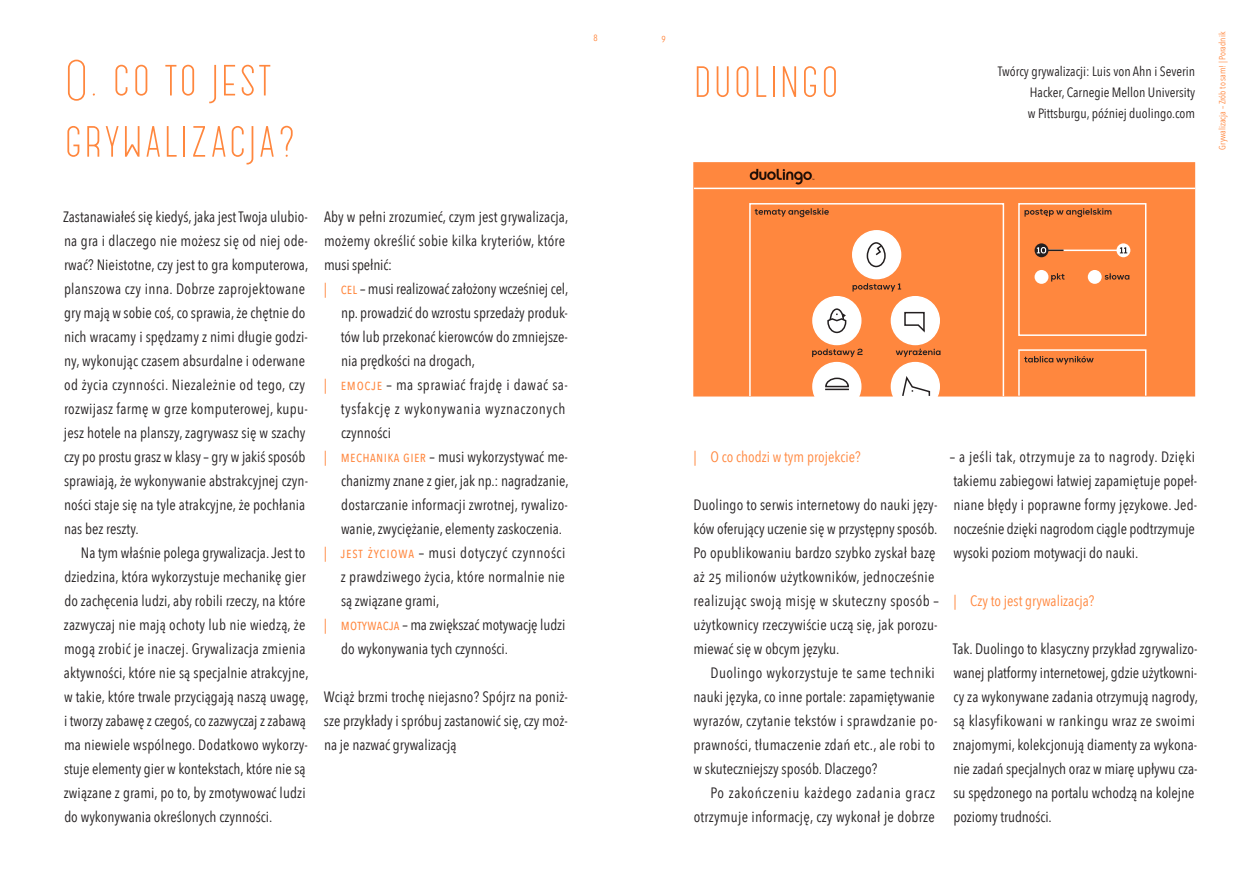
<style>
.page{position:relative;width:1259px;height:893px;background:#fff}
.page>*{position:absolute;margin:0;border:0;box-sizing:border-box;transform-origin:0 0}
.t1{font:300 51px/61.2px "Catorze 27 Style 1";letter-spacing:-.01em;color:#ff873e}
.t2{font:15px/24px "Avenir Next Condensed";letter-spacing:.005em;color:#231f20}
.t3{font:15px "Avenir Next Condensed";color:#ff873e}
.t4{font:15px "Avenir Next Condensed";letter-spacing:.035em;color:#231f20}
.t5{font:15px "Avenir Next Condensed";letter-spacing:.03em;color:#231f20}
.t6{font:15px "Avenir Next Condensed";letter-spacing:.04em;color:#231f20}
.t7{font:13.5px/21px "Avenir Next Condensed";color:#231f20;text-align:justify}
.t8{font:9px "Avenir Next Condensed";color:#ff873e}
.s1{color:#ff873e}
</style>
<div class="page">
<div style="left:693px;top:162px;width:502px;height:234px;background:#ff873e;border:2px solid #ff873e"></div>
<div style="left:749px;top:203px;width:255px;height:194px;border:2px solid #fff"></div>
<div style="left:1018px;top:203px;width:128px;height:133px;border:2px solid #fff"></div>
<div style="left:1018px;top:349px;width:128px;height:47px;border:2px solid #fff"></div>
<hr style="left:694px;top:188px;width:501px;height:1px;background:#fff">
<img style="left:746px;top:164px;width:69px;height:21px">
<div style="left:853px;top:231px;width:47px;height:48px;background:#fff;border-radius:50%"></div>
<div style="left:852px;top:230px;width:49px;height:49px;border:2px solid #fff;border-radius:50%"></div>
<div style="left:813px;top:297px;width:47px;height:47px;background:#fff;border-radius:50%"></div>
<div style="left:812px;top:296px;width:49px;height:49px;border:2px solid #fff;border-radius:50%"></div>
<div style="left:813px;top:363px;width:47px;height:47px;background:#fff;border-radius:50%"></div>
<div style="left:812px;top:362px;width:49px;height:49px;border:2px solid #fff;border-radius:50%"></div>
<div style="left:891px;top:297px;width:48px;height:47px;background:#fff;border-radius:50%"></div>
<div style="left:890px;top:296px;width:50px;height:49px;border:2px solid #fff;border-radius:50%"></div>
<div style="left:891px;top:363px;width:48px;height:47px;background:#fff;border-radius:50%"></div>
<div style="left:890px;top:362px;width:50px;height:49px;border:2px solid #fff;border-radius:50%"></div>
<svg style="left:754px;top:208px;width:75px;height:9px"></svg>
<svg style="left:852px;top:283px;width:49px;height:9px"></svg>
<svg style="left:812px;top:348px;width:128px;height:9px"></svg>
<svg style="left:1024px;top:208px;width:87px;height:9px"></svg>
<svg style="left:1024px;top:356px;width:69px;height:8px"></svg>
<hr style="left:1041px;top:250px;width:82px;height:1px;background:#fff">
<svg style="left:1034px;top:243px;width:14px;height:14px"></svg>
<div style="left:1034px;top:270px;width:14px;height:14px;background:#fff;border-radius:50%"></div>
<svg style="left:1116px;top:243px;width:14px;height:14px"></svg>
<div style="left:1087px;top:270px;width:14px;height:14px;background:#fff;border-radius:50%"></div>
<svg style="left:1036px;top:246px;width:27px;height:8px"></svg>
<svg style="left:1120px;top:247px;width:7px;height:6px"></svg>
<svg style="left:1051px;top:273px;width:13px;height:9px"></svg>
<svg style="left:1104px;top:273px;width:25px;height:7px"></svg>
<svg style="left:866px;top:242px;width:20px;height:26px"></svg>
<svg style="left:827px;top:308px;width:20px;height:26px"></svg>
<svg style="left:904px;top:311px;width:21px;height:22px"></svg>
<svg style="left:825px;top:377px;width:24px;height:13px"></svg>
<svg style="left:902px;top:376px;width:29px;height:20px"></svg>
<h1 class="t1" style="left:63px;top:50px;width:235px">0. CO TO JEST<br>GRYWALIZACJA?</h1>
<p class="t2" style="left:63px;top:204px;width:247px">Zastanawiałeś się kiedyś, jaka jest Twoja ulubio&shy;na gra i dlaczego nie możesz się od niej ode&shy;rwać? Nieistotne, czy jest to gra komputerowa, planszowa czy inna. Dobrze zaprojektowane gry mają w sobie coś, co sprawia, że chętnie do nich wracamy i spędzamy z nimi długie godzi&shy;ny, wykonując czasem absurdalne i oderwane od życia czynności. Niezależnie od tego, czy rozwijasz farmę w grze komputerowej, kupu&shy;jesz hotele na planszy, zagrywasz się w szachy czy po prostu grasz w klasy – gry w jakiś sposób sprawiają, że wykonywanie abstrakcyjnej czyn&shy;ności staje się na tyle atrakcyjne, że pochłania nas bez reszty.</p>
<p class="t2" style="left:64px;top:540px;width:246px;text-indent:17px">Na tym właśnie polega grywalizacja. Jest to dziedzina, która wykorzystuje mechanikę gier do zachęcenia ludzi, aby robili rzeczy, na które zazwyczaj nie mają ochoty lub nie wiedzą, że mogą zrobić je inaczej. Grywalizacja zmienia aktywności, które nie są specjalnie atrakcyjne, w takie, które trwale przyciągają naszą uwagę, i tworzy zabawę z czegoś, co zazwyczaj z zabawą ma niewiele wspólnego. Dodatkowo wykorzy&shy;stuje elementy gier w kontekstach, które nie są związane z grami, po to, by zmotywować ludzi do wykonywania określonych czynności.</p>
<p class="t2" style="left:324px;top:204px;width:246px">Aby w pełni zrozumieć, czym jest grywalizacja,</p>
<p class="t2" style="left:324px;top:228px;width:243px">możemy określić sobie kilka kryteriów, które</p>
<p class="t2" style="left:324px;top:252px;width:70px">musi spełnić:</p>
<p class="t2" style="left:324px;top:276px;width:246px"><span class="s1">| CEL</span> – musi realizować założony wcześniej cel,</p>
<p class="t2" style="left:341px;top:300px;width:228px">np. prowadzić do wzrostu sprzedaży produk-</p>
<p class="t2" style="left:341px;top:324px;width:229px">tów lub przekonać kierowców do zmniejsze-</p>
<p class="t2" style="left:341px;top:348px;width:136px">nia prędkości na drogach,</p>
<p class="t5" style="left:324px;top:372px;width:245px"><span class="s1">| EMOCJE</span> – ma sprawiać frajdę i dawać sa-</p>
<p class="t6" style="left:341px;top:396px;width:226px">tysfakcję z wykonywania wyznaczonych</p>
<p class="t2" style="left:341px;top:420px;width:51px">czynności</p>
<p class="t2" style="left:324px;top:444px;width:245px"><span class="s1">| MECHANIKA GIER</span> – musi wykorzystywać me-</p>
<p class="t2" style="left:341px;top:468px;width:229px">chanizmy znane z gier, jak np.: nagradzanie,</p>
<p class="t2" style="left:341px;top:492px;width:228px">dostarczanie informacji zwrotnej, rywalizo-</p>
<p class="t2" style="left:341px;top:516px;width:223px">wanie, zwyciężanie, elementy zaskoczenia.</p>
<p class="t4" style="left:324px;top:540px;width:243px"><span class="s1">| JEST ŻYCIOWA</span> – musi dotyczyć czynności</p>
<p class="t2" style="left:341px;top:564px;width:226px">z prawdziwego życia, które normalnie nie</p>
<p class="t2" style="left:341px;top:588px;width:100px">są związane grami,</p>
<p class="t2" style="left:324px;top:612px;width:243px"><span class="s1">| MOTYWACJA</span> – ma zwiększać motywację ludzi</p>
<p class="t2" style="left:341px;top:636px;width:168px">do wykonywania tych czynności.</p>
<p class="t2" style="left:324px;top:684px;width:246px;text-align:justify">Wciąż brzmi trochę niejasno? Spójrz na poniż&shy;sze przykłady i spróbuj zastanowić się, czy moż&shy;na je nazwać grywalizacją</p>
<p class="t8" style="left:593px;top:30px;width:6px">8</p>
<p class="t8" style="left:661px;top:30px;width:6px">9</p>
<p class="t8" style="left:1214px;top:150px;width:119px;rotate:-90deg">Grywalizacja – Zrób to sam! | Poradnik</p>
<p class="t7" style="left:1027px;top:60px;width:169px;text-indent:-30px">Twórcy grywalizacji: Luis von Ahn i Severin Hacker, Carnegie Mellon University w Pittsburgu, później duolingo.com</p>
<h1 class="t1" style="left:692px;top:52px;width:149px">DUOLINGO</h1>
<p class="t3" style="left:693px;top:444px;width:169px">| O co chodzi w tym projekcie?</p>
<p class="t2" style="left:693px;top:492px;width:247px">Duolingo to serwis internetowy do nauki języ&shy;ków oferujący uczenie się w przystępny sposób.<br>Po opublikowaniu bardzo szybko zyskał bazę aż 25 milionów użytkowników, jednocześnie realizując swoją misję w skuteczny sposób – użytkownicy rzeczywiście uczą się, jak porozu&shy;miewać się w obcym języku.</p>
<p class="t2" style="left:693px;top:660px;width:245px;text-indent:17px">Duolingo wykorzystuje te same techniki nauki języka, co inne portale: zapamiętywanie wyrazów, czytanie tekstów i sprawdzanie po&shy;prawności, tłumaczenie zdań etc., ale robi to w skuteczniejszy sposób. Dlaczego?</p>
<p class="t2" style="left:693px;top:780px;width:243px;text-align:right">Po zakończeniu każdego zadania gracz otrzymuje informację, czy wykonał je dobrze</p>
<p class="t2" style="left:950px;top:444px;width:249px">– a jeśli tak, otrzymuje za to nagrody. Dzięki takiemu zabiegowi łatwiej zapamiętuje popeł&shy;niane błędy i poprawne formy językowe. Jed&shy;nocześnie dzięki nagrodom ciągle podtrzymuje wysoki poziom motywacji do nauki.</p>
<p class="t3" style="left:953px;top:588px;width:142px">| Czy to jest grywalizacja?</p>
<p class="t2" style="left:952px;top:636px;width:247px">Tak. Duolingo to klasyczny przykład zgrywalizo&shy;wanej platformy internetowej, gdzie użytkowni&shy;cy za wykonywane zadania otrzymują nagrody, są klasyfikowani w rankingu wraz ze swoimi znajomymi, kolekcjonują diamenty za wykona&shy;nie zadań specjalnych oraz w miarę upływu cza&shy;su spędzonego na portalu wchodzą na kolejne poziomy trudności.</p>
</div>
